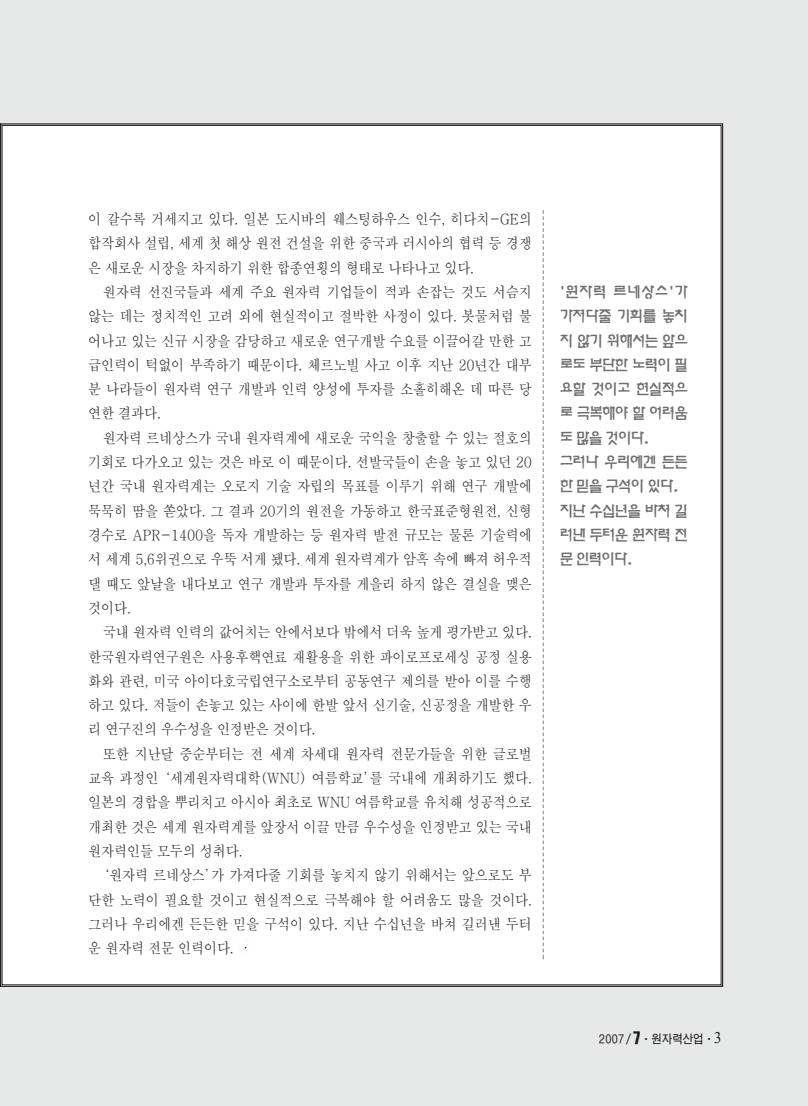
<style>
.page{position:relative;width:808px;height:1106px;background:#e7e8e8}
.page>*{position:absolute;margin:0;border:0;box-sizing:border-box;transform-origin:0 0}
.t1{font:500 14.7px/24.3px "HY Sin Myeong Jo";letter-spacing:-.02em;color:#231f20;text-align:justify;scale:.9 1}
.t2{font:500 14.7px/24.3px "HY Yeat Gul";letter-spacing:-.035em;color:#6d6f71;scale:.9 1}
.t3{font:700 12px "HY Go Thic";letter-spacing:-.03em;color:#231f20;scale:.9 1}
.s1{font-family:"HY Head Line";font-size:15px}
.s2{font-family:"Times New Roman";font-weight:400;font-size:16.5px}
</style>
<div class="page">
<div style="left:2px;top:125px;width:719px;height:859px;background:#fff"></div>
<svg style="left:542px;top:210px;width:2px;height:749px"></svg>
<svg style="left:0;top:123px;width:1px;height:863px"></svg>
<svg style="left:239px;top:938px;width:13px;height:18px"></svg>
<p class="t1" style="left:88px;top:208px;width:494px">이 갈수록 거세지고 있다. 일본 도시바의 웨스팅하우스 인수, 히다치-GE의 합작회사 설립, 세계 첫 해상 원전 건설을 위한 중국과 러시아의 협력 등 경쟁 은 새로운 시장을 차지하기 위한 합종연횡의 형태로 나타나고 있다.</p>
<p class="t1" style="left:88px;top:281px;width:494px;text-indent:15px">원자력 선진국들과 세계 주요 원자력 기업들이 적과 손잡는 것도 서슴지 않는 데는 정치적인 고려 외에 현실적이고 절박한 사정이 있다. 봇물처럼 불 어나고 있는 신규 시장을 감당하고 새로운 연구개발 수요를 이끌어갈 만한 고 급인력이 턱없이 부족하기 때문이다. 체르노빌 사고 이후 지난 20년간 대부 분 나라들이 원자력 연구 개발과 인력 양성에 투자를 소홀히해온 데 따른 당 연한 결과다.</p>
<p class="t1" style="left:88px;top:427px;width:494px;text-indent:15px">원자력 르네상스가 국내 원자력계에 새로운 국익을 창출할 수 있는 절호의 기회로 다가오고 있는 것은 바로 이 때문이다. 선발국들이 손을 놓고 있던 20 년간 국내 원자력계는 오로지 기술 자립의 목표를 이루기 위해 연구 개발에 묵묵히 땀을 쏟았다. 그 결과 20기의 원전을 가동하고 한국표준형원전, 신형 경수로 APR-1400을 독자 개발하는 등 원자력 발전 규모는 물론 기술력에 서 세계 5,6위권으로 우뚝 서게 됐다. 세계 원자력계가 암흑 속에 빠져 허우적 댈 때도 앞날을 내다보고 연구 개발과 투자를 게을리 하지 않은 결실을 맺은 것이다.</p>
<p class="t1" style="left:88px;top:621px;width:494px;text-indent:15px">국내 원자력 인력의 값어치는 안에서보다 밖에서 더욱 높게 평가받고 있다. 한국원자력연구원은 사용후핵연료 재활용을 위한 파이로프로세싱 공정 실용 화와 관련, 미국 아이다호국립연구소로부터 공동연구 제의를 받아 이를 수행 하고 있다. 저들이 손놓고 있는 사이에 한발 앞서 신기술, 신공정을 개발한 우 리 연구진의 우수성을 인정받은 것이다.</p>
<p class="t1" style="left:103px;top:743px;width:478px">또한 지난달 중순부터는 전 세계 차세대 원자력 전문가들을 위한 글로벌</p>
<p class="t1" style="left:88px;top:767px;width:494px">교육 과정인‘세계원자력대학(WNU) 여름학교’를 국내에 개최하기도 했다.</p>
<p class="t1" style="left:88px;top:791px;width:494px">일본의 경합을 뿌리치고 아시아 최초로 WNU 여름학교를 유치해 성공적으로</p>
<p class="t1" style="left:88px;top:816px;width:494px">개최한 것은 세계 원자력계를 앞장서 이끌 만큼 우수성을 인정받고 있는 국내</p>
<p class="t1" style="left:88px;top:840px;width:173px">원자력인들 모두의 성취다.</p>
<p class="t1" style="left:96px;top:864px;width:485px">‘원자력 르네상스’가 가져다줄 기회를 놓치지 않기 위해서는 앞으로도 부</p>
<p class="t1" style="left:88px;top:889px;width:494px">단한 노력이 필요할 것이고 현실적으로 극복해야 할 어려움도 많을 것이다.</p>
<p class="t1" style="left:88px;top:913px;width:494px">그러나 우리에겐 든든한 믿을 구석이 있다. 지난 수십년을 바쳐 길러낸 두터</p>
<p class="t1" style="left:88px;top:937px;width:163px">운 원자력 전문 인력이다.</p>
<p class="t2" style="left:560px;top:281px;width:144px">'원자력 르네상스'가 가져다줄 기회를 놓치 지 않기 위해서는 앞으 로도 부단한 노력이 필 요할 것이고 현실적으 로 극복해야 할 어려움 도 많을 것이다. 그러나 우리에겐 든든 한 믿을 구석이 있다. 지난 수십년을 바쳐 길 러낸 두터운 원자력 전 문 인력이다.</p>
<p class="t3" style="left:598px;top:1034px;width:138px">2007 / <span class="s1">7</span>ㆍ원자력산업ㆍ<span class="s2">3</span></p>
</div>
